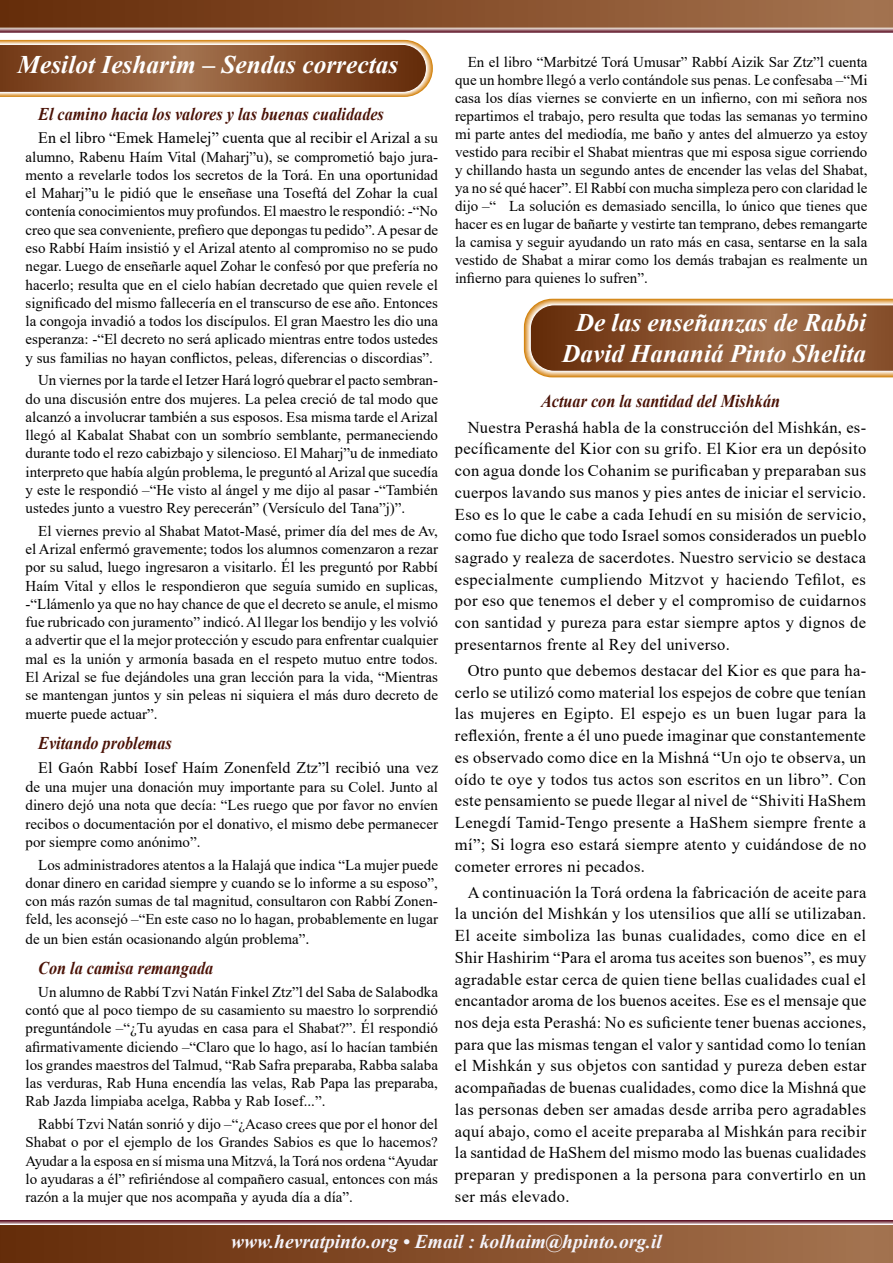
<style>
.page{position:relative;width:893px;height:1263px;background:#fff}
.page>*{position:absolute;margin:0;border:0;box-sizing:border-box;transform-origin:0 0}
.t1{font:italic 700 25.35px/30.5px "Times New Roman";color:#fff;text-align:center}
.t2{font:italic 700 19.5px "Times New Roman";color:#f4f3fa}
.t3{font:italic 700 18px "Times New Roman";color:#4b1307;scale:.9 1}
.t4{font:16.5px/21.8px "Times New Roman";letter-spacing:.02em;color:#000;text-align:justify}
.t5{font:16.05px "Times New Roman";color:#000}
.t6{font:15px/18.3px "Times New Roman";color:#000;text-align:justify}
.s1{font-size:15px}
.s2{font-size:16.05px}
</style>
<div class="page">
<svg style="left:0;top:0;width:893px;height:33px;background:#8a5639"></svg>
<svg style="left:0;top:1220px;width:893px;height:43px;background:#885435"></svg>
<svg style="left:0;top:40px;width:433px;height:57px;background:#9a6842"></svg>
<svg style="left:524px;top:299px;width:369px;height:78px;background:#9b6841"></svg>
<h1 class="t1" style="left:18px;top:49px;width:382px">Mesilot Iesharim – Sendas correctas</h1>
<p class="t3" style="left:38px;top:101px;width:386px">El camino hacia los valores y las buenas cualidades</p>
<p class="t5" style="left:38px;top:127px;width:401px">En el libro “Emek Hamelej” cuenta que al recibir el Arizal a <span class="s1">su</span></p>
<p class="t6" style="left:26px;top:147px;width:414px">alumno, Rabenu Haím Vital (Maharj”u), se comprometió bajo jura&shy;mento a revelarle todos los secretos de la Torá. En una oportunidad el Maharj”u le pidió que le enseñase una Toseftá del Zohar la cual contenía conocimientos muy profundos. El maestro le respondió: -“No creo que sea conveniente, prefiero que depongas tu pedido”. A pesar de eso Rabbí Haím insistió y el Arizal atento al compromiso no se pudo negar. Luego de enseñarle aquel Zohar le confesó por que prefería no hacerlo; resulta que en el cielo habían decretado que quien revele el significado del mismo fallecería en el transcurso de ese año. Entonces la congoja invadió a todos los discípulos. El gran Maestro les dio una esperanza: -“El decreto no será aplicado mientras entre todos ustedes y sus familias no hayan conflictos, peleas, diferencias o discordias”.</p>
<p class="t6" style="left:26px;top:371px;width:414px;text-indent:13px">Un viernes por la tarde el Ietzer Hará logró quebrar el pacto sembran&shy;do una discusión entre dos mujeres. La pelea creció de tal modo que alcanzó a involucrar también a sus esposos. Esa misma tarde el Arizal llegó al Kabalat Shabat con un sombrío semblante, permaneciendo durante todo el rezo cabizbajo y silencioso. El Maharj”u de inmediato interpreto que había algún problema, le preguntó al Arizal que sucedía y este le respondió –“He visto al ángel y me dijo al pasar -“También ustedes junto a vuestro Rey perecerán” (Versículo del Tana”j)”.</p>
<p class="t6" style="left:26px;top:521px;width:414px;text-indent:13px">El viernes previo al Shabat Matot-Masé, primer día del mes de Av, el Arizal enfermó gravemente; todos los alumnos comenzaron a rezar por su salud, luego ingresaron a visitarlo. Él les preguntó por Rabbí Haím Vital y ellos le respondieron que seguía sumido en suplicas, -“Llámenlo ya que no hay chance de que el decreto se anule, el mismo fue rubricado con juramento” indicó. Al llegar los bendijo y les volvió a advertir que el la mejor protección y escudo para enfrentar cualquier mal es la unión y armonía basada en el respeto mutuo entre todos.<br>El Arizal se fue dejándoles una gran lección para la vida, “Mientras se mantengan juntos y sin peleas ni siquiera el más duro decreto de muerte puede actuar”.</p>
<p class="t3" style="left:38px;top:730px;width:150px">Evitando problemas</p>
<p class="t5" style="left:38px;top:756px;width:401px">El Gaón Rabbí Iosef Haím Zonenfeld Ztz”l recibió una vez</p>
<p class="t6" style="left:26px;top:777px;width:414px"><span class="s2">d</span>e una mujer una donación muy importante para su Colel. Junto al dinero dejó una nota que decía: “Les ruego que por favor no envíen recibos o documentación por el donativo, el mismo debe permanecer por siempre como anónimo”.</p>
<p class="t6" style="left:26px;top:855px;width:414px;text-indent:13px">Los administradores atentos a la Halajá que indica “La mujer puede donar dinero en caridad siempre y cuando se lo informe a su esposo”, con más razón sumas de tal magnitud, consultaron con Rabbí Zonen&shy;feld, les aconsejó –“En este caso no lo hagan, probablemente en lugar de un bien están ocasionando algún problema”<span class="s2">.</span></p>
<p class="t3" style="left:38px;top:956px;width:196px">Con la camisa remangada</p>
<p class="t6" style="left:26px;top:982px;width:414px;text-indent:13px">Un alumno de Rabbí Tzvi Natán Finkel Ztz”l del Saba de Salabodka contó que al poco tiempo de su casamiento su maestro lo sorprendió preguntándole –“¿Tu ayudas en casa para el Shabat?”. Él respondió afirmativamente diciendo –“Claro que lo hago, así lo hacían también los grandes maestros del Talmud, “Rab Safra preparaba, Rabba salaba las verduras, Rab Huna encendía las velas, Rab Papa las preparaba, Rab Jazda limpiaba acelga, Rabba y Rab Iosef...”.</p>
<p class="t6" style="left:26px;top:1114px;width:414px;text-indent:13px">Rabbí Tzvi Natán sonrió y dijo –“¿Acaso crees que por el honor del Shabat o por el ejemplo de los Grandes Sabios es que lo hacemos?<br>Ayudar a la esposa en sí misma una Mitzvá, la Torá nos ordena “Ayudar lo ayudaras a él” refiriéndose al compañero casual, entonces con más razón a la mujer que nos acompaña y ayuda día a día”.</p>
<p class="t6" style="left:455px;top:52px;width:414px;text-indent:13px">En el libro “Marbitzé Torá Umusar” Rabbí Aizik Sar Ztz”l cuenta que un hombre llegó a verlo contándole sus penas. Le confesaba –“Mi casa los días viernes se convierte en un infierno, con mi señora nos repartimos el trabajo, pero resulta que todas las semanas yo termino mi parte antes del mediodía, me baño y antes del almuerzo ya estoy vestido para recibir el Shabat mientras que mi esposa sigue corriendo y chillando hasta un segundo antes de encender las velas del Shabat, ya no sé qué hacer”. El Rabbí con mucha simpleza pero con claridad le dijo –“ La solución es demasiado sencilla, lo único que tienes que hacer es en lugar de bañarte y vestirte tan temprano, debes remangarte la camisa y seguir ayudando un rato más en casa, sentarse en la sala vestido de Shabat a mirar como los demás trabajan es realmente un infierno para quienes lo sufren”.</p>
<h1 class="t1" style="left:562px;top:307px;width:305px">De las enseñanzas de Rabbi<br>David Hananiá Pinto Shelita</h1>
<p class="t3" style="left:541px;top:388px;width:267px">Actuar con la santidad del Mishkán</p>
<p class="t4" style="left:455px;top:416px;width:413px;text-indent:13px">Nuestra Perashá habla de la construcción del Mishkán, es&shy;pecíficamente del Kior con su grifo. El Kior era un depósito con agua donde los Cohanim se purificaban y preparaban sus cuerpos lavando sus manos y pies antes de iniciar el servicio.<br>Eso es lo que le cabe a cada Iehudí en su misión de servicio, como fue dicho que todo Israel somos considerados un pueblo sagrado y realeza de sacerdotes. Nuestro servicio se destaca especialmente cumpliendo Mitzvot y haciendo Tefilot, es por eso que tenemos el deber y el compromiso de cuidarnos con santidad y pureza para estar siempre aptos y dignos de presentarnos frente al Rey del universo.</p>
<p class="t4" style="left:455px;top:659px;width:413px;text-indent:13px">Otro punto que debemos destacar del Kior es que para ha&shy;cerlo se utilizó como material los espejos de cobre que tenían las mujeres en Egipto. El espejo es un buen lugar para la reflexión, frente a él uno puede imaginar que constantemente es observado como dice en la Mishná “Un ojo te observa, un oído te oye y todos tus actos son escritos en un libro”. Con este pensamiento se puede llegar al nivel de “Shiviti HaShem Lenegdí Tamid-Tengo presente a HaShem siempre frente a mí”; Si logra eso estará siempre atento y cuidándose de no cometer errores ni pecados.</p>
<p class="t4" style="left:455px;top:881px;width:413px;text-indent:13px">A continuación la Torá ordena la fabricación de aceite para la unción del Mishkán y los utensilios que allí se utilizaban.<br>El aceite simboliza las bunas cualidades, como dice en el Shir Hashirim “Para el aroma tus aceites son buenos”, es muy agradable estar cerca de quien tiene bellas cualidades cual el encantador aroma de los buenos aceites. Ese es el mensaje que nos deja esta Perashá: No es suficiente tener buenas acciones, para que las mismas tengan el valor y santidad como lo tenían el Mishkán y sus objetos con santidad y pureza deben estar acompañadas de buenas cualidades, como dice la Mishná que las personas deben ser amadas desde arriba pero agradables aquí abajo, como el aceite preparaba al Mishkán para recibir la santidad de HaShem del mismo modo las buenas cualidades preparan y predisponen a la persona para convertirlo en un ser más elevado.</p>
<h2 class="t2" style="left:231px;top:1228px;width:432px">www.hevratpinto.org • Email : kolhaim@hpinto.org.il</h2>
</div>
